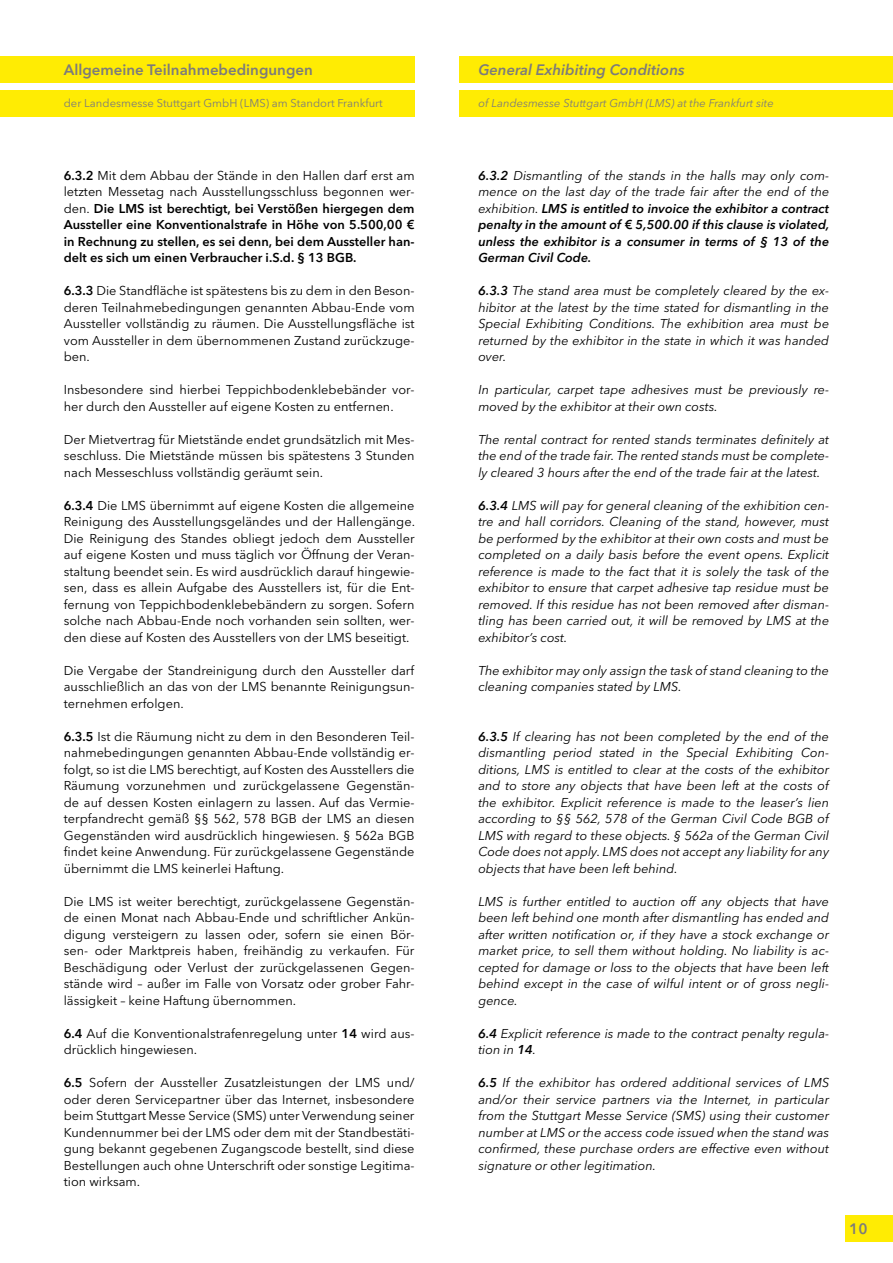
<style>
.page{position:relative;width:893px;height:1263px;background:#fff}
.page>*{position:absolute;margin:0;border:0;box-sizing:border-box;transform-origin:0 0}
.t1{font:600 15px "Avenir Next LT Pro";color:#7c7b7b}
.t2{font:italic 600 15px "Avenir Next LT Pro";color:#7c7b7b}
.t3{font:12.75px/16.5px "Avenir Next LT Pro";color:#000;text-align:justify}
.t4{font:italic 12.75px/16.5px "Avenir Next LT Pro";color:#000;text-align:justify}
.t5{font:600 12.75px/16.5px "Avenir Next LT Pro";color:#000;text-align:justify}
.t6{font:italic 600 12.75px/16.5px "Avenir Next LT Pro";color:#000;text-align:justify}
.t7{font:11.25px "Avenir Next LT Pro";color:#7c7b7b}
.t8{font:italic 11.25px "Avenir Next LT Pro";color:#7c7b7b}
.s1{font-weight:400}
.s2{font-weight:600}
.s3{font-style:normal}
</style>
<div class="page">
<div style="left:0;top:56px;width:415px;height:27px;background:#ffec03"></div>
<div style="left:459px;top:56px;width:434px;height:27px;background:#ffec03"></div>
<div style="left:0;top:90px;width:415px;height:27px;background:#ffec03"></div>
<div style="left:459px;top:90px;width:434px;height:27px;background:#ffec03"></div>
<div style="left:845px;top:1215px;width:48px;height:27px;background:#ffec03"></div>
<p class="t1" style="left:64px;top:61px;width:251px">Allgemeine Teilnahmebedingungen</p>
<p class="t7" style="left:64px;top:96px;width:320px">der Landesmesse Stuttgart GmbH (LMS) am Standort Frankfurt</p>
<p class="t5" style="left:64px;top:167px;width:352px">6.3.2 <span class="s1">Mit dem Abbau der Stände in den Hallen darf erst am letzten Messetag nach Ausstellungsschluss begonnen wer&shy;den.</span> Die LMS ist berechtigt, bei Verstößen hiergegen dem Aussteller eine Konventionalstrafe in Höhe von 5.500,00 € in Rechnung zu stellen, es sei denn, bei dem Aussteller han&shy;delt es sich um einen Verbraucher i.S.d. § 13 BGB.</p>
<p class="t3" style="left:64px;top:282px;width:352px"><span class="s2">6.3.3</span> Die Standfläche ist spätestens bis zu dem in den Beson&shy;deren Teilnahmebedingungen genannten Abbau-Ende vom Aussteller vollständig zu räumen. Die Ausstellungsfläche ist vom Aussteller in dem übernommenen Zustand zurückzuge&shy;ben.</p>
<p class="t3" style="left:64px;top:381px;width:352px">Insbesondere sind hierbei Teppichbodenklebebänder vor&shy;her durch den Aussteller auf eigene Kosten zu entfernen.</p>
<p class="t3" style="left:64px;top:431px;width:352px">Der Mietvertrag für Mietstände endet grundsätzlich mit Mes&shy;seschluss. Die Mietstände müssen bis spätestens 3 Stunden nach Messeschluss vollständig geräumt sein.</p>
<p class="t3" style="left:64px;top:497px;width:353px"><span class="s2">6.3.4</span> Die LMS übernimmt auf eigene Kosten die allgemeine Reinigung des Ausstellungsgeländes und der Hallengänge.<br>Die Reinigung des Standes obliegt jedoch dem Aussteller auf eigene Kosten und muss täglich vor Öffnung der Veran&shy;staltung beendet sein. Es wird ausdrücklich darauf hingewie&shy;sen, dass es allein Aufgabe des Ausstellers ist, für die Ent&shy;fernung von Teppichbodenklebebändern zu sorgen. Sofern solche nach Abbau-Ende noch vorhanden sein sollten, wer&shy;den diese auf Kosten des Ausstellers von der LMS beseitigt.</p>
<p class="t3" style="left:64px;top:662px;width:352px">Die Vergabe der Standreinigung durch den Aussteller darf ausschließlich an das von der LMS benannte Reinigungsun&shy;ternehmen erfolgen.</p>
<p class="t3" style="left:64px;top:728px;width:352px"><span class="s2">6.3.5</span> Ist die Räumung nicht zu dem in den Besonderen Teil&shy;nahmebedingungen genannten Abbau-Ende vollständig er&shy;folgt, so ist die LMS berechtigt, auf Kosten des Ausstellers die Räumung vorzunehmen und zurückgelassene Gegenstän&shy;de auf dessen Kosten einlagern zu lassen. Auf das Vermie&shy;terpfandrecht gemäß §§ 562, 578 BGB der LMS an diesen Gegenständen wird ausdrücklich hingewiesen. § 562a BGB findet keine Anwendung. Für zurückgelassene Gegenstände übernimmt die LMS keinerlei Haftung.</p>
<p class="t3" style="left:64px;top:893px;width:352px">Die LMS ist weiter berechtigt, zurückgelassene Gegenstän&shy;de einen Monat nach Abbau-Ende und schriftlicher Ankün&shy;digung versteigern zu lassen oder, sofern sie einen Bör&shy;sen- oder Marktpreis haben, freihändig zu verkaufen. Für Beschädigung oder Verlust der zurückgelassenen Gegen&shy;stände wird – außer im Falle von Vorsatz oder grober Fahr&shy;lässigkeit – keine Haftung übernommen.</p>
<p class="t3" style="left:64px;top:1025px;width:352px"><span class="s2">6.4</span> Auf die Konventionalstrafenregelung unter <span class="s2">14</span> wird aus&shy;drücklich hingewiesen.</p>
<p class="t3" style="left:64px;top:1074px;width:352px"><span class="s2">6.5</span> Sofern der Aussteller Zusatzleistungen der LMS und/ oder deren Servicepartner über das Internet, insbesondere beim Stuttgart Messe Service (SMS) unter Verwendung seiner Kundennummer bei der LMS oder dem mit der Standbestäti&shy;gung bekannt gegebenen Zugangscode bestellt, sind diese Bestellungen auch ohne Unterschrift oder sonstige Legitima&shy;tion wirksam.</p>
<p class="t2" style="left:478px;top:61px;width:208px">General Exhibiting Conditions</p>
<p class="t8" style="left:478px;top:96px;width:297px">of Landesmesse Stuttgart GmbH (LMS) at the Frankfurt site</p>
<p class="t6" style="left:478px;top:167px;width:353px">6.3.2 <span class="s1">Dismantling of the stands in the halls may only com&shy;mence on the last day of the trade fair after the end of the exhibition.</span> LMS is entitled to invoice the exhibitor a contract penalty in the amount of <span class="s3">€</span> 5,500.00 if this clause is violated, unless the exhibitor is a consumer in terms of § 13 of the German Civil Code.</p>
<p class="t4" style="left:478px;top:283px;width:352px"><span class="s2">6.3.3</span> The stand area must be completely cleared by the ex&shy;hibitor at the latest by the time stated for dismantling in the Special Exhibiting Conditions. The exhibition area must be returned by the exhibitor in the state in which it was handed over.</p>
<p class="t4" style="left:478px;top:382px;width:352px">In particular, carpet tape adhesives must be previously re&shy;moved by the exhibitor at their own costs.</p>
<p class="t4" style="left:478px;top:431px;width:352px">The rental contract for rented stands terminates definitely at the end of the trade fair. The rented stands must be complete&shy;ly cleared 3 hours after the end of the trade fair at the latest.</p>
<p class="t4" style="left:478px;top:497px;width:352px"><span class="s2">6.3.4</span> LMS will pay for general cleaning of the exhibition cen&shy;tre and hall corridors. Cleaning of the stand, however, must be performed by the exhibitor at their own costs and must be completed on a daily basis before the event opens. Explicit reference is made to the fact that it is solely the task of the exhibitor to ensure that carpet adhesive tap residue must be removed. If this residue has not been removed after disman&shy;tling has been carried out, it will be removed by LMS at the exhibitor’s cost.</p>
<p class="t4" style="left:478px;top:662px;width:352px">The exhibitor may only assign the task of stand cleaning to the cleaning companies stated by LMS.</p>
<p class="t4" style="left:478px;top:728px;width:352px"><span class="s2">6.3.5</span> If clearing has not been completed by the end of the dismantling period stated in the Special Exhibiting Con&shy;ditions, LMS is entitled to clear at the costs of the exhibitor and to store any objects that have been left at the costs of the exhibitor. Explicit reference is made to the leaser’s lien according to §§ 562, 578 of the German Civil Code BGB of LMS with regard to these objects. § 562a of the German Civil Code does not apply. LMS does not accept any liability for any objects that have been left behind.</p>
<p class="t4" style="left:478px;top:893px;width:352px">LMS is further entitled to auction off any objects that have been left behind one month after dismantling has ended and after written notification or, if they have a stock exchange or market price, to sell them without holding. No liability is ac&shy;cepted for damage or loss to the objects that have been left behind except in the case of wilful intent or of gross negli&shy;gence.</p>
<p class="t4" style="left:478px;top:1025px;width:352px"><span class="s2">6.4</span> Explicit reference is made to the contract penalty regula&shy;tion in <span class="s2">14</span>.</p>
<p class="t4" style="left:478px;top:1074px;width:352px"><span class="s2">6.5</span> If the exhibitor has ordered additional services of LMS and/or their service partners via the Internet, in particular from the Stuttgart Messe Service (SMS) using their customer number at LMS or the access code issued when the stand was confirmed, these purchase orders are effective even without signature or other legitimation.</p>
<p class="t1" style="left:849px;top:1219px;width:20px">10</p>
</div>
